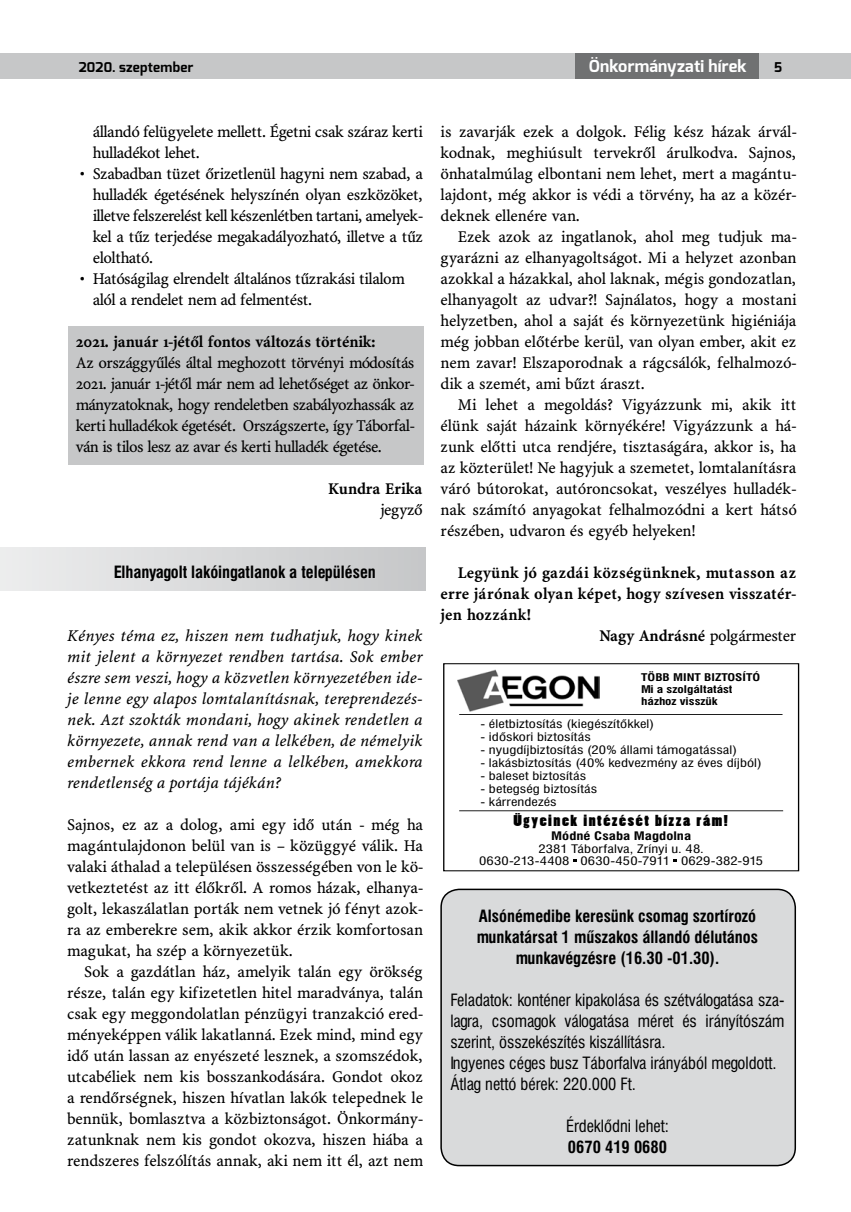
<style>
.page{position:relative;width:851px;height:1212px;background:#fff}
.page>*{position:absolute;margin:0;border:0;box-sizing:border-box;transform-origin:0 0}
.t1{font:16.5px/21px "Minion PFL";color:#000;text-align:justify}
.t2{font:italic 16.5px/21px "Minion PFL";letter-spacing:.01em;color:#000;text-align:justify}
.t3{font:16.5px/21px "Swiss 721 Cn PFL";color:#000}
.t4{font:700 16.5px/21px "Swiss 721 Cn PFL";color:#000;text-align:center}
.t5{font:700 16.5px "Minion PFL";letter-spacing:.02em;color:#000}
.t6{font:700 16.5px "Minion PFL";color:#000}
.t7{font:700 16.5px "Exo";letter-spacing:.015em;color:#fff}
.t8{font:14.55px "Poplar PFL";letter-spacing:.025em;color:#000;scale:1.28 1}
.t9{font:700 13.5px "Exo";letter-spacing:.015em;color:#000}
.t10{font:11.55px/12.5px "Swiss 721 Cn PFL";letter-spacing:.005em;color:#000;text-align:center;scale:1.28 1}
.t11{font:700 11.55px "Swiss 721 Cn PFL";color:#000;scale:1.28 1}
.t12{font:700 10.35px/12.5px "Swiss 721 Cn PFL";color:#000;scale:1.28 1}
.s1{font-weight:400}
</style>
<div class="page">
<div style="left:68px;top:326px;width:355px;height:138px;background:#c6c7c8"></div>
<div style="left:0;top:53px;width:850px;height:26px;background:#c6c7c8"></div>
<div style="left:575px;top:53px;width:184px;height:26px;background:#707172"></div>
<div style="left:0;top:548px;width:425px;height:42px;background:linear-gradient(to right,#ededee,#c6c7c9)"></div>
<div style="left:441px;top:889px;width:354px;height:276px;background:#d9dadb;border-radius:18px"></div>
<div style="left:440px;top:889px;width:355px;height:277px;border:2px solid #000;border-radius:18px"></div>
<svg style="left:673px;top:859px;width:4px;height:3px"></svg>
<img style="left:457px;top:670px;width:143px;height:41px">
<div style="left:443px;top:663px;width:356px;height:208px;border:1px solid #000"></div>
<hr style="left:459px;top:810px;width:324px;height:1px;background:#000">
<hr style="left:459px;top:714px;width:323px;height:1px;background:#000">
<p class="t9" style="left:79px;top:58px;width:116px">2020. szeptember</p>
<p class="t7" style="left:588px;top:55px;width:159px">Önkormányzati hírek</p>
<p class="t9" style="left:774px;top:58px;width:10px">5</p>
<p class="t1" style="left:93px;top:122px;width:331px">állandó felügyelete mellett. Égetni csak száraz kerti hulladékot lehet.</p>
<p class="t1" style="left:93px;top:164px;width:331px;text-indent:-13px">• Szabadban tüzet őrizetlenül hagyni nem szabad, a hulladék égetésének helyszínén olyan eszközöket, illetve felszerelést kell készenlétben tartani, amelyek&shy;kel a tűz terjedése megakadályozható, illetve a tűz eloltható.</p>
<p class="t1" style="left:93px;top:269px;width:313px;text-indent:-13px">• Hatóságilag elrendelt általános tűzrakási tilalom alól a rendelet nem ad felmentést.</p>
<p class="t6" style="left:76px;top:333px;width:301px">2021. január 1-jétől fontos változás történik:</p>
<p class="t1" style="left:76px;top:353px;width:340px">Az országgyűlés által meghozott törvényi módosítás 2021. január 1-jétől már nem ad lehetőséget az önkor&shy;mányzatoknak, hogy rendeletben szabályozhassák az kerti hulladékok égetését. Országszerte, így Táborfal&shy;ván is tilos lesz az avar és kerti hulladék égetése.</p>
<p class="t6" style="left:328px;top:480px;width:96px">Kundra Erika</p>
<p class="t1" style="left:380px;top:500px;width:44px">jegyző</p>
<p class="t4" style="left:114px;top:562px;width:263px">Elhanyagolt lakóingatlanok a településen</p>
<p class="t2" style="left:67px;top:626px;width:357px">Kényes téma ez, hiszen nem tudhatjuk, hogy kinek mit jelent a környezet rendben tartása. Sok ember észre sem veszi, hogy a közvetlen környezetében ide&shy;je lenne egy alapos lomtalanításnak, tereprendezés&shy;nek. Azt szokták mondani, hogy akinek rendetlen a környezete, annak rend van a lelkében, de némelyik embernek ekkora rend lenne a lelkében, amekkora rendetlenség a portája tájékán?</p>
<p class="t1" style="left:67px;top:815px;width:357px">Sajnos, ez az a dolog, ami egy idő után - még ha magántulajdonon belül van is – közüggyé válik. Ha valaki áthalad a településen összességében von le kö&shy;vetkeztetést az itt élőkről. A romos házak, elhanya&shy;golt, lekaszálatlan porták nem vetnek jó fényt azok&shy;ra az emberekre sem, akik akkor érzik komfortosan magukat, ha szép a környezetük.</p>
<p class="t1" style="left:67px;top:962px;width:357px;text-indent:17px">Sok a gazdátlan ház, amelyik talán egy örökség része, talán egy kifizetetlen hitel maradványa, talán csak egy meggondolatlan pénzügyi tranzakció ered&shy;ményeképpen válik lakatlanná. Ezek mind, mind egy idő után lassan az enyészeté lesznek, a szomszédok, utcabéliek nem kis bosszankodására. Gondot okoz a rendőrségnek, hiszen hívatlan lakók telepednek le bennük, bomlasztva a közbiztonságot. Önkormány&shy;zatunknak nem kis gondot okozva, hiszen hiába a rendszeres felszólítás annak, aki nem itt él, azt nem</p>
<p class="t1" style="left:440px;top:122px;width:357px">is zavarják ezek a dolgok. Félig kész házak árvál&shy;kodnak, meghiúsult tervekről árulkodva. Sajnos, önhatalmúlag elbontani nem lehet, mert a magántu&shy;lajdont, még akkor is védi a törvény, ha az a közér&shy;deknek ellenére van.</p>
<p class="t1" style="left:440px;top:227px;width:357px;text-indent:17px">Ezek azok az ingatlanok, ahol meg tudjuk ma&shy;gyarázni az elhanyagoltságot. Mi a helyzet azonban azokkal a házakkal, ahol laknak, mégis gondozatlan, elhanyagolt az udvar?! Sajnálatos, hogy a mostani helyzetben, ahol a saját és környezetünk higiéniája még jobban előtérbe kerül, van olyan ember, akit ez nem zavar! Elszaporodnak a rágcsálók, felhalmozó&shy;dik a szemét, ami bűzt áraszt.</p>
<p class="t1" style="left:440px;top:395px;width:357px;text-indent:17px">Mi lehet a megoldás? Vigyázzunk mi, akik itt élünk saját házaink környékére! Vigyázzunk a há&shy;zunk előtti utca rendjére, tisztaságára, akkor is, ha az közterület! Ne hagyjuk a szemetet, lomtalanításra váró bútorokat, autóroncsokat, veszélyes hulladék&shy;nak számító anyagokat felhalmozódni a kert hátsó részében, udvaron és egyéb helyeken!</p>
<p class="t5" style="left:457px;top:564px;width:340px">Legyünk jó gazdái községünknek, mutasson az</p>
<p class="t5" style="left:440px;top:585px;width:357px">erre járónak olyan képet, hogy szívesen visszatér-</p>
<p class="t5" style="left:440px;top:606px;width:92px">jen hozzánk!</p>
<p class="t6" style="left:599px;top:627px;width:198px">Nagy Andrásné <span class="s1">polgármester</span></p>
<p class="t12" style="left:641px;top:670px;width:94px">TÖBB MINT BIZTOSÍTÓ<br>Mi a szolgáltatást házhoz visszük</p>
<p class="t10" style="left:480px;top:717px;width:137px">- életbiztosítás (kiegészítőkkel)</p>
<p class="t10" style="left:480px;top:730px;width:88px">- időskori biztosítás</p>
<p class="t10" style="left:480px;top:743px;width:202px">- nyugdíjbiztosítás (20% állami támogatással)</p>
<p class="t10" style="left:480px;top:756px;width:221px">- lakásbiztosítás (40% kedvezmény az éves díjból)</p>
<p class="t10" style="left:480px;top:769px;width:84px">- baleset biztosítás</p>
<p class="t10" style="left:480px;top:782px;width:93px">- betegség biztosítás</p>
<p class="t10" style="left:480px;top:795px;width:61px">- kárrendezés</p>
<p class="t8" style="left:513px;top:813px;width:170px">Ügyeinek intézését bízza rám!</p>
<p class="t11" style="left:551px;top:829px;width:111px">Módné Csaba Magdolna</p>
<p class="t10" style="left:479px;top:842px;width:223px">2381 Táborfalva, Zrínyi u. 48.<br>0630-213-4408 0630-450-7911 0629-382-915</p>
<p class="t4" style="left:477px;top:905px;width:282px">Alsónémedibe keresünk csomag szortírozó munkatársat 1 műszakos állandó délutános munkavégzésre (16.30 -01.30).</p>
<p class="t3" style="left:450px;top:989px;width:335px">Feladatok: konténer kipakolása és szétválogatása sza&shy;lagra, csomagok válogatása méret és irányítószám szerint, összekészítés kiszállításra.<br>Ingyenes céges busz Táborfalva irányából megoldott.<br>Átlag nettó bérek: 220.000 Ft.</p>
<p class="t3" style="left:566px;top:1115px;width:104px">Érdeklődni lehet:</p>
<p class="t4" style="left:568px;top:1136px;width:101px">0670 419 0680</p>
</div>
